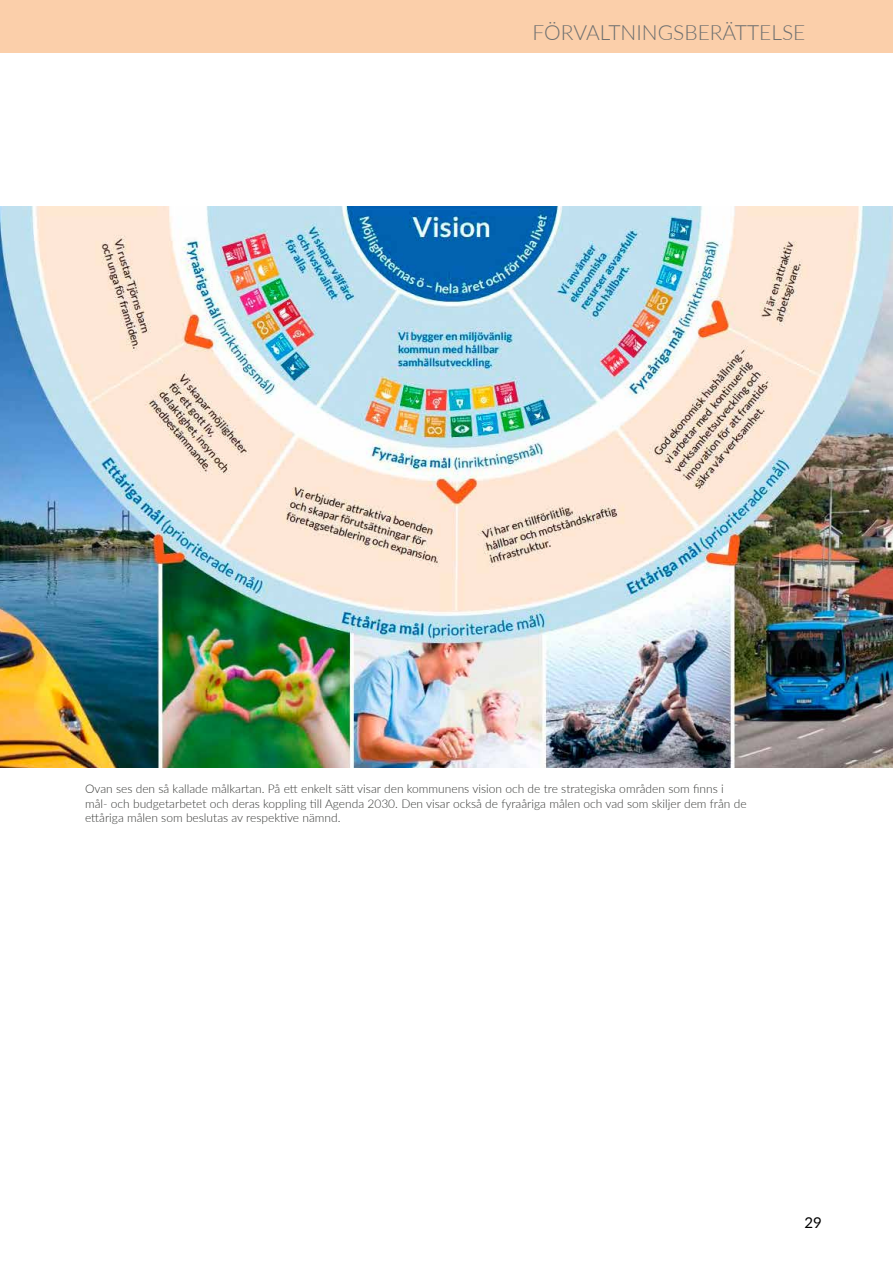
<style>
.page{position:relative;width:893px;height:1263px;background:#fff}
.page>*{position:absolute;margin:0;border:0;box-sizing:border-box;transform-origin:0 0}
.t1{font:300 21px "Lato";color:#6f7070}
.t2{font:15px "Lato";color:#000}
.t3{font:300 12px/14.4px "Lato";color:#383937}
</style>
<div class="page">
<img style="left:0;top:206px;width:893px;height:561px">
<div style="left:0;top:0;width:893px;height:52px;background:#fbcfaa"></div>
<h1 class="t1" style="left:533px;top:18px;width:274px">FÖRVALTNINGSBERÄTTELSE</h1>
<p class="t3" style="left:85px;top:781px;width:663px">Ovan ses den så kallade målkartan. På ett enkelt sätt visar den kommunens vision och de tre strategiska områden som finns i mål- och budgetarbetet och deras koppling till Agenda 2030. Den visar också de fyraåriga målen och vad som skiljer dem från de ettåriga målen som beslutas av respektive nämnd.</p>
<p class="t2" style="left:804px;top:1212px;width:19px">29</p>
</div>
